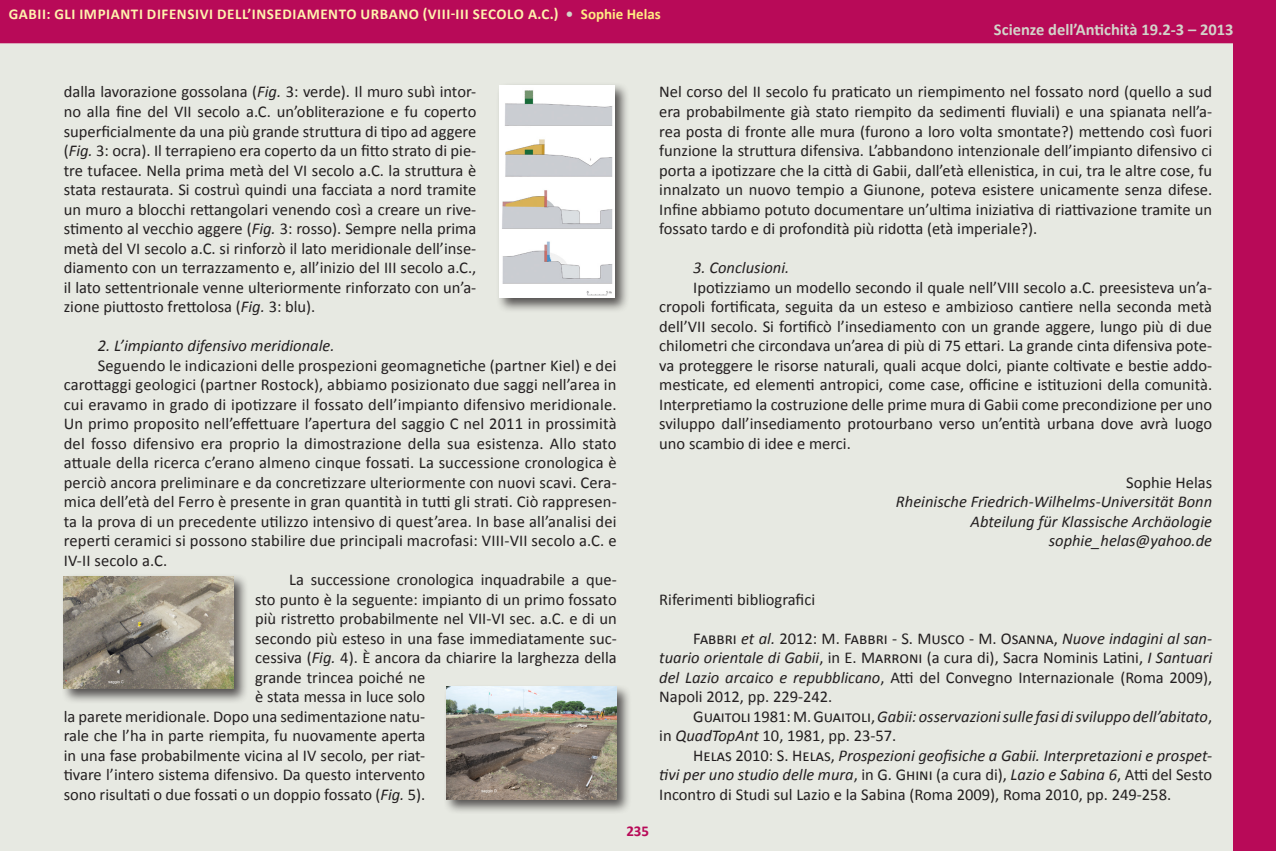
<style>
.page{position:relative;width:1276px;height:851px;background:#fff}
.page>*{position:absolute;margin:0;border:0;box-sizing:border-box;transform-origin:0 0}
.Normale{font:16.5px/19.5px "Calibri";color:#231f20;text-align:justify}
.Corpo_del_testo{font:16.5px/19.5px "Calibri";color:#231f20;text-align:justify}
.Rientro_corpo_del_te{font:16.5px/19.5px "Calibri";color:#231f20;text-align:justify}
.Normale-2{font:italic 16.5px/19.5px "Calibri";color:#231f20}
.Corpo_del_testo-2{font:italic 16.5px "Calibri";color:#231f20}
.Titolo_1{font:italic 16.5px "Calibri";color:#231f20}
.t1{font:700 16.5px "Calibri";color:#d3d4ca}
.t2{font:700 15px "Calibri";letter-spacing:.04em;color:#fff2ad}
.t3{font:700 15px "Calibri";color:#b80a58}
.s1{color:#d3d4ca}
.s2{color:#ffec82}
.s3{font-style:italic}
.s4{font-style:normal}
</style>
<div class="page">
<div style="left:0;top:0;width:1276px;height:850px;background:#e7e9e2"></div>
<div style="left:1233px;top:0;width:43px;height:850px;background:#b80a58"></div>
<div style="left:0;top:0;width:1233px;height:43px;background:#b80a58"></div>
<div style="left:496px;top:82px;width:134px;height:231px;background:#231f20;opacity:.75"></div>
<img style="left:499px;top:85px;width:116px;height:213px">
<div style="left:61px;top:573px;width:188px;height:130px;background:#231f20;opacity:.75"></div>
<img style="left:64px;top:576px;width:170px;height:112px">
<div style="left:444px;top:683px;width:187px;height:131px;background:#231f20;opacity:.75"></div>
<img style="left:446px;top:686px;width:171px;height:113px">
<p class="t2" style="left:9px;top:4px;width:653px">GABII: GLI IMPIANTI DIFENSIVI DELL’INSEDIAMENTO URBANO (VIII-III SECOLO A.C.) <span class="s1">•</span> <span class="s2">Sophie Helas</span></p>
<p class="t1" style="left:994px;top:18px;width:241px">Scienze dell’Antichità 19.2-3 – 2013</p>
<p class="Normale" style="left:64px;top:82px;width:414px">dalla lavorazione gossolana (<span class="s3">Fig.</span> 3: verde). Il muro subì intor&shy;no alla fine del VII secolo a.C. un’obliterazione e fu coperto superficialmente da una più grande struttura di tipo ad aggere (<span class="s3">Fig.</span> 3: ocra). Il terrapieno era coperto da un fitto strato di pie&shy;tre tufacee. Nella prima metà del VI secolo a.C. la struttura è stata restaurata. Si costruì quindi una facciata a nord tramite un muro a blocchi rettangolari venendo così a creare un rive&shy;stimento al vecchio aggere (<span class="s3">Fig.</span> 3: rosso). Sempre nella prima metà del VI secolo a.C. si rinforzò il lato meridionale dell’inse&shy;diamento con un terrazzamento e, all’inizio del III secolo a.C., il lato settentrionale venne ulteriormente rinforzato con un’a&shy;zione piuttosto frettolosa (<span class="s3">Fig.</span> 3: blu).</p>
<p class="Normale-2" style="left:98px;top:335px;width:238px">2. L’impianto difensivo meridionale.</p>
<p class="Normale" style="left:64px;top:355px;width:554px;text-indent:34px">Seguendo le indicazioni delle prospezioni geomagnetiche (partner Kiel) e dei carottaggi geologici (partner Rostock), abbiamo posizionato due saggi nell’area in cui eravamo in grado di ipotizzare il fossato dell’impianto difensivo meridionale.<br>Un primo proposito nell’effettuare l’apertura del saggio C nel 2011 in prossimità del fosso difensivo era proprio la dimostrazione della sua esistenza. Allo stato attuale della ricerca c’erano almeno cinque fossati. La successione cronologica è perciò ancora preliminare e da concretizzare ulteriormente con nuovi scavi. Cera&shy;mica dell’età del Ferro è presente in gran quantità in tutti gli strati. Ciò rappresen&shy;ta la prova di un precedente utilizzo intensivo di quest’area. In base all’analisi dei reperti ceramici si possono stabilire due principali macrofasi: VIII-VII secolo a.C. e IV-II secolo a.C.</p>
<p class="Normale" style="left:289px;top:570px;width:329px">La successione cronologica inquadrabile a que-</p>
<p class="Normale" style="left:255px;top:589px;width:363px">sto punto è la seguente: impianto di un primo fossato</p>
<p class="Normale" style="left:255px;top:609px;width:363px">più ristretto probabilmente nel VII-VI sec. a.C. e di un</p>
<p class="Normale" style="left:255px;top:628px;width:363px">secondo più esteso in una fase immediatamente suc-</p>
<p class="Normale" style="left:255px;top:648px;width:363px">cessiva (<span class="s3">Fig.</span> 4). È ancora da chiarire la larghezza della</p>
<p class="Normale" style="left:255px;top:667px;width:172px">grande trincea poiché ne</p>
<p class="Normale" style="left:255px;top:687px;width:172px">è stata messa in luce solo</p>
<p class="Normale" style="left:64px;top:706px;width:363px">la parete meridionale. Dopo una sedimentazione natu-</p>
<p class="Normale" style="left:64px;top:726px;width:363px">rale che l’ha in parte riempita, fu nuovamente aperta</p>
<p class="Normale" style="left:64px;top:745px;width:363px">in una fase probabilmente vicina al IV secolo, per riat-</p>
<p class="Normale" style="left:64px;top:765px;width:363px">tivare l’intero sistema difensivo. Da questo intervento</p>
<p class="Normale" style="left:64px;top:784px;width:363px">sono risultati o due fossati o un doppio fossato (<span class="s3">Fig.</span> 5).</p>
<p class="t3" style="left:626px;top:821px;width:24px">235</p>
<p class="Normale" style="left:659px;top:82px;width:554px">Nel corso del II secolo fu praticato un riempimento nel fossato nord (quello a sud era probabilmente già stato riempito da sedimenti fluviali) e una spianata nell’a&shy;rea posta di fronte alle mura (furono a loro volta smontate?) mettendo così fuori funzione la struttura difensiva. L’abbandono intenzionale dell’impianto difensivo ci porta a ipotizzare che la città di Gabii, dall’età ellenistica, in cui, tra le altre cose, fu innalzato un nuovo tempio a Giunone, poteva esistere unicamente senza difese.<br>Infine abbiamo potuto documentare un’ultima iniziativa di riattivazione tramite un fossato tardo e di profondità più ridotta (età imperiale?).</p>
<p class="Corpo_del_testo-2" style="left:693px;top:256px;width:98px">3. Conclusioni.</p>
<p class="Corpo_del_testo" style="left:659px;top:277px;width:554px;text-indent:34px">Ipotizziamo un modello secondo il quale nell’VIII secolo a.C. preesisteva un’a&shy;cropoli fortificata, seguita da un esteso e ambizioso cantiere nella seconda metà dell’VII secolo. Si fortificò l’insediamento con un grande aggere, lungo più di due chilometri che circondava un’area di più di 75 ettari. La grande cinta difensiva pote&shy;va proteggere le risorse naturali, quali acque dolci, piante coltivate e bestie addo&shy;mesticate, ed elementi antropici, come case, officine e istituzioni della comunità.<br>Interpretiamo la costruzione delle prime mura di Gabii come precondizione per uno sviluppo dall’insediamento protourbano verso un’entità urbana dove avrà luogo uno scambio di idee e merci.</p>
<p class="Normale" style="left:1126px;top:472px;width:87px">Sophie Helas</p>
<p class="Normale-2" style="left:896px;top:491px;width:318px">Rheinische Friedrich-Wilhelms-Universität Bonn</p>
<p class="Titolo_1" style="left:970px;top:510px;width:243px">Abteilung für Klassische Archäologie</p>
<p class="Corpo_del_testo-2" style="left:1048px;top:529px;width:165px">sophie_helas@yahoo.de</p>
<p class="Normale" style="left:659px;top:589px;width:157px">Riferimenti bibliografici</p>
<p class="Rientro_corpo_del_te" style="left:659px;top:628px;width:554px;text-indent:34px">Fabbri <span class="s3">et al.</span> 2012: M. Fabbri - S. Musco - M. Osanna, <span class="s3">Nuove indagini al san&shy;tuario orientale di Gabii</span>, in E. Marroni (a cura di), Sacra Nominis Latini, <span class="s3">I Santuari del Lazio arcaico e repubblicano</span>, Atti del Convegno Internazionale (Roma 2009), Napoli 2012, pp. 229-242.</p>
<p class="Normale-2" style="left:659px;top:706px;width:554px;text-indent:34px"><span class="s4">Guaitoli 1981: M. Guaitoli,</span> Gabii: osservazioni sulle fasi di sviluppo dell’abitato<span class="s4">, in</span> QuadTopAnt <span class="s4">10, 1981, pp. 23-57.</span></p>
<p class="Normale" style="left:659px;top:745px;width:554px;text-indent:34px">Helas 2010: S. Helas, <span class="s3">Prospezioni geofisiche a Gabii. Interpretazioni e prospet&shy;tivi per uno studio delle mura</span>, in G. Ghini (a cura di), <span class="s3">Lazio e Sabina 6</span>, Atti del Sesto Incontro di Studi sul Lazio e la Sabina (Roma 2009), Roma 2010, pp. 249-258.</p>
</div>
